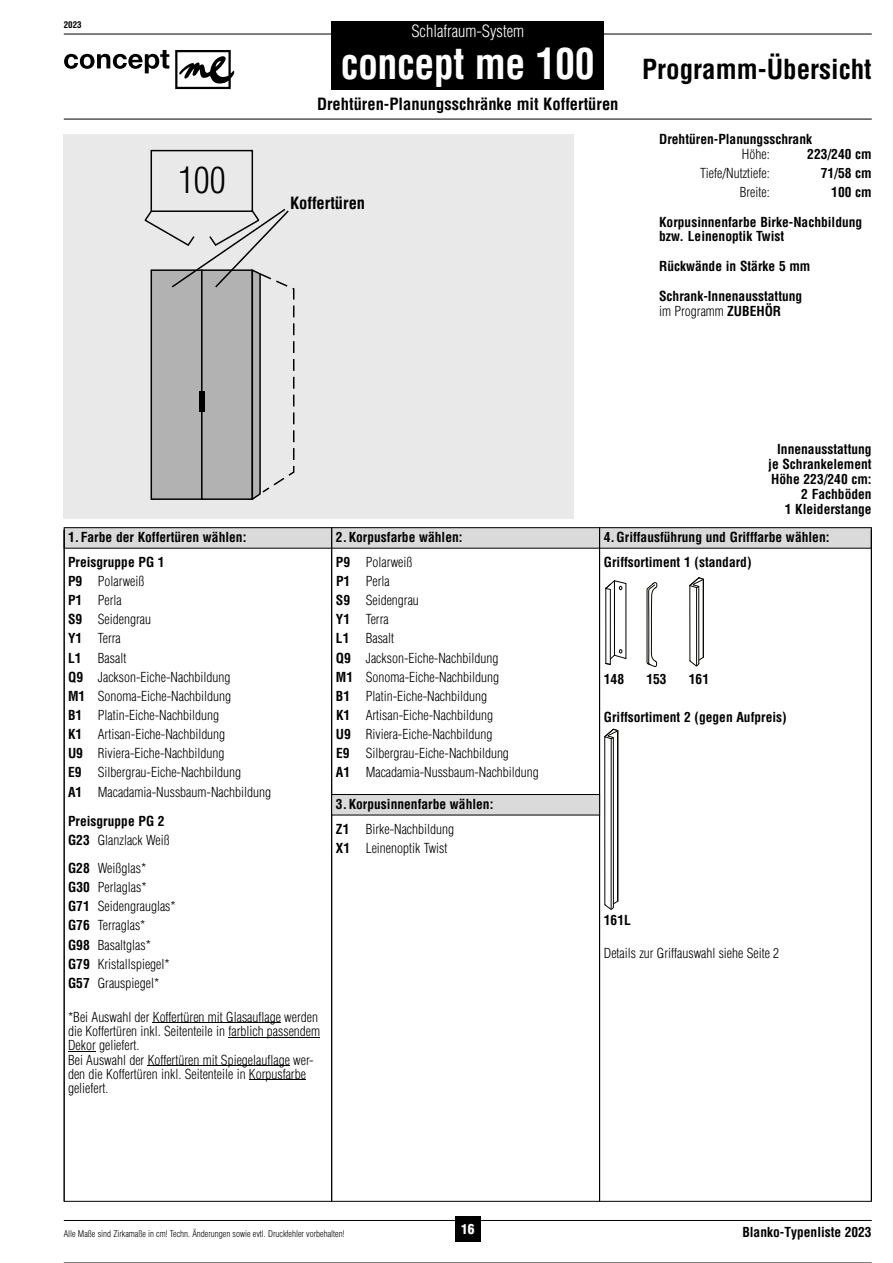
<style>
.page{position:relative;width:893px;height:1263px;background:#fff}
.page>*{position:absolute;margin:0;border:0;box-sizing:border-box;transform-origin:0 0}
.t1{font:700 condensed 42px "Helvetica LT Std";letter-spacing:-.01em;color:#fff;scale:.95 1}
.t2{font:300 condensed 35.7px "Helvetica";color:#000}
.t3{font:700 condensed 27px "Helvetica LT Std";color:#000}
.t4{font:700 condensed 16.5px "Helvetica LT Std";color:#000}
.t5{font:300 condensed 16.5px "Helvetica LT Std";color:#fff}
.t6{font:300 condensed 13.5px/14.2px "Helvetica LT Std";color:#000}
.t7{font:700 condensed 13.5px/14.9px "Helvetica LT Std";color:#000}
.t8{font:900 condensed 13.5px "Helvetica LT Std";color:#fff}
.t9{font:300 condensed 9px "Helvetica LT Std";color:#000}
.t10{font:700 condensed 9px "Helvetica LT Std";color:#000}
.s1{font-weight:300}
.s2{font-weight:700}
</style>
<div class="page">
<hr style="left:64px;top:1220px;width:808px;height:1px;background:#000">
<div style="left:455px;top:1216px;width:25px;height:26px;background:#000"></div>
<hr style="left:64px;top:1262px;width:808px;height:1px;background:#000">
<hr style="left:64px;top:34px;width:808px;height:1px;background:#000">
<div style="left:332px;top:21px;width:272px;height:68px;background:#000"></div>
<hr style="left:64px;top:119px;width:808px;height:1px;background:#000">
<svg style="left:64px;top:50px;width:105px;height:23px"></svg>
<svg style="left:175px;top:50px;width:59px;height:39px"></svg>
<div style="left:64px;top:134px;width:510px;height:385px;background:#e9e9e9"></div>
<svg style="left:144px;top:149px;width:151px;height:351px"></svg>
<div style="left:64px;top:528px;width:807px;height:20px;background:#dadada"></div>
<div style="left:64px;top:527px;width:808px;height:22px;border:1px solid #000"></div>
<hr style="left:64px;top:1201px;width:808px;height:1px;background:#000">
<hr style="left:599px;top:527px;width:1px;height:674px;background:#000">
<hr style="left:871px;top:530px;width:1px;height:671px;background:#000">
<hr style="left:64px;top:530px;width:1px;height:671px;background:#000">
<hr style="left:331px;top:527px;width:1px;height:674px;background:#000">
<div style="left:332px;top:794px;width:268px;height:21px;background:#dadada"></div>
<div style="left:331px;top:794px;width:269px;height:21px;border:1px solid #000"></div>
<svg style="left:605px;top:580px;width:21px;height:85px"></svg>
<svg style="left:647px;top:582px;width:10px;height:85px"></svg>
<hr style="left:153px;top:1022px;width:128px;height:1px;background:#000">
<hr style="left:228px;top:1037px;width:92px;height:1px;background:#000">
<svg style="left:68px;top:1051px;width:28px;height:1px"></svg>
<hr style="left:148px;top:1065px;width:142px;height:1px;background:#000">
<hr style="left:249px;top:1079px;width:57px;height:1px;background:#000">
<svg style="left:604px;top:729px;width:14px;height:180px"></svg>
<svg style="left:689px;top:577px;width:15px;height:89px"></svg>
<p class="t10" style="left:64px;top:19px;width:19px">2023</p>
<h2 class="t2" style="left:178px;top:157px;width:49px">100</h2>
<p class="t5" style="left:411px;top:21px;width:114px">Schlafraum-System</p>
<h1 class="t1" style="left:341px;top:37px;width:269px">concept me 100</h1>
<p class="t4" style="left:317px;top:93px;width:303px">Drehtüren-Planungsschränke mit Koffertüren</p>
<p class="t4" style="left:290px;top:192px;width:77px">Koffertüren</p>
<h3 class="t3" style="left:642px;top:52px;width:231px">Programm-Übersicht</h3>
<p class="t7" style="left:659px;top:131px;width:154px">Drehtüren-Planungsschrank</p>
<p class="t6" style="left:742px;top:146px;width:29px">Höhe:</p>
<p class="t7" style="left:807px;top:146px;width:66px">223/240 cm</p>
<p class="t6" style="left:700px;top:166px;width:71px">Tiefe/Nutztiefe:</p>
<p class="t7" style="left:821px;top:165px;width:52px">71/58 cm</p>
<p class="t6" style="left:740px;top:185px;width:31px">Breite:</p>
<p class="t7" style="left:831px;top:184px;width:42px">100 cm</p>
<p class="t7" style="left:659px;top:214px;width:205px">Korpusinnenfarbe Birke-Nachbildung bzw. Leinenoptik Twist</p>
<p class="t7" style="left:659px;top:259px;width:153px">Rückwände in Stärke 5 mm</p>
<p class="t7" style="left:659px;top:289px;width:145px">Schrank-Innenausstattung <span class="s1">im Programm</span> ZUBEHÖR</p>
<p class="t7" style="left:768px;top:442px;width:105px;text-align:right">Innenausstattung je Schrankelement<br>Höhe 223/240 cm:<br>2 Fachböden<br>1 Kleiderstange</p>
<p class="t7" style="left:68px;top:530px;width:180px">1. Farbe der Koffertüren wählen:</p>
<p class="t7" style="left:336px;top:530px;width:128px">2.Korpusfarbe wählen:</p>
<p class="t7" style="left:68px;top:554px;width:98px">Preisgruppe PG 1</p>
<p class="t6" style="left:336px;top:555px;width:78px"><span class="s2">P9</span> Polarweiß</p>
<p class="t6" style="left:68px;top:574px;width:78px"><span class="s2">P9</span> Polarweiß</p>
<p class="t6" style="left:336px;top:574px;width:55px"><span class="s2">P1</span> Perla</p>
<p class="t6" style="left:68px;top:593px;width:55px"><span class="s2">P1</span> Perla</p>
<p class="t6" style="left:336px;top:593px;width:84px"><span class="s2">S9</span> Seidengrau</p>
<p class="t6" style="left:68px;top:612px;width:84px"><span class="s2">S9</span> Seidengrau</p>
<p class="t6" style="left:336px;top:612px;width:54px"><span class="s2">Y1</span> Terra</p>
<p class="t6" style="left:68px;top:650px;width:60px"><span class="s2">L1</span> Basalt</p>
<p class="t6" style="left:336px;top:650px;width:164px"><span class="s2">Q9</span> Jackson-Eiche-Nachbildung</p>
<p class="t6" style="left:68px;top:631px;width:54px"><span class="s2">Y1</span> Terra</p>
<p class="t6" style="left:336px;top:631px;width:60px"><span class="s2">L1</span> Basalt</p>
<p class="t6" style="left:68px;top:670px;width:164px"><span class="s2">Q9</span> Jackson-Eiche-Nachbildung</p>
<p class="t6" style="left:336px;top:670px;width:165px"><span class="s2">M1</span> Sonoma-Eiche-Nachbildung</p>
<p class="t6" style="left:68px;top:689px;width:165px"><span class="s2">M1</span> Sonoma-Eiche-Nachbildung</p>
<p class="t6" style="left:336px;top:689px;width:153px"><span class="s2">B1</span> Platin-Eiche-Nachbildung</p>
<p class="t6" style="left:68px;top:708px;width:153px"><span class="s2">B1</span> Platin-Eiche-Nachbildung</p>
<p class="t6" style="left:336px;top:708px;width:159px"><span class="s2">K1</span> Artisan-Eiche-Nachbildung</p>
<p class="t6" style="left:68px;top:727px;width:159px"><span class="s2">K1</span> Artisan-Eiche-Nachbildung</p>
<p class="t6" style="left:336px;top:727px;width:158px"><span class="s2">U9</span> Riviera-Eiche-Nachbildung</p>
<p class="t6" style="left:68px;top:746px;width:158px"><span class="s2">U9</span> Riviera-Eiche-Nachbildung</p>
<p class="t6" style="left:336px;top:746px;width:174px"><span class="s2">E9</span> Silbergrau-Eiche-Nachbildung</p>
<p class="t6" style="left:68px;top:765px;width:174px"><span class="s2">E9</span> Silbergrau-Eiche-Nachbildung</p>
<p class="t6" style="left:336px;top:765px;width:204px"><span class="s2">A1</span> Macadamia-Nussbaum-Nachbildung</p>
<p class="t6" style="left:68px;top:784px;width:204px"><span class="s2">A1</span> Macadamia-Nussbaum-Nachbildung</p>
<p class="t7" style="left:68px;top:814px;width:98px">Preisgruppe PG 2</p>
<p class="t6" style="left:68px;top:833px;width:103px"><span class="s2">G23</span> Glanzlack Weiß</p>
<p class="t6" style="left:68px;top:861px;width:80px"><span class="s2">G28</span> Weißglas*</p>
<p class="t6" style="left:68px;top:897px;width:109px;line-height:19.2px"><span class="s2">G71</span> Seidengrauglas*<br><span class="s2">G76</span> Terraglas*</p>
<p class="t6" style="left:68px;top:880px;width:80px"><span class="s2">G30</span> Perlaglas*</p>
<p class="t6" style="left:68px;top:937px;width:85px"><span class="s2">G98</span> Basaltglas*</p>
<p class="t6" style="left:68px;top:956px;width:103px"><span class="s2">G79</span> Kristallspiegel*</p>
<p class="t6" style="left:68px;top:976px;width:93px"><span class="s2">G57</span> Grauspiegel*</p>
<p class="t6" style="left:68px;top:1010px;width:254px">*Bei Auswahl der Koffertüren mit Glasauflage werden die Koffertüren inkl. Seitenteile in farblich passendem Dekor geliefert.<br>Bei Auswahl der Koffertüren mit Spiegelauflage wer&shy;den die Koffertüren inkl. Seitenteile in Korpusfarbe geliefert.</p>
<p class="t7" style="left:336px;top:792px;width:159px;line-height:24.5px">3. Korpusinnenfarbe wählen:<br>Z1 <span class="s1">Birke-Nachbildung</span></p>
<p class="t6" style="left:336px;top:841px;width:113px"><span class="s2">X1</span> Leinenoptik Twist</p>
<p class="t7" style="left:604px;top:530px;width:227px">4. Griffausführung und Grifffarbe wählen:</p>
<p class="t7" style="left:604px;top:554px;width:149px">Griffsortiment 1 (standard)</p>
<p class="t7" style="left:604px;top:671px;width:22px">148</p>
<p class="t7" style="left:646px;top:671px;width:22px">153</p>
<p class="t7" style="left:689px;top:671px;width:22px">161</p>
<p class="t7" style="left:604px;top:709px;width:184px">Griffsortiment 2 (gegen Aufpreis)</p>
<p class="t7" style="left:604px;top:913px;width:28px">161L</p>
<p class="t6" style="left:604px;top:946px;width:177px">Details zur Griffauswahl siehe Seite 2</p>
<p class="t9" style="left:64px;top:1228px;width:282px">Alle Maße sind Zirkamaße in cm! Techn. Änderungen sowie evtl. Druckfehler vorbehalten!</p>
<p class="t8" style="left:461px;top:1221px;width:15px">16</p>
<p class="t7" style="left:742px;top:1225px;width:131px">Blanko-Typenliste 2023</p>
</div>
